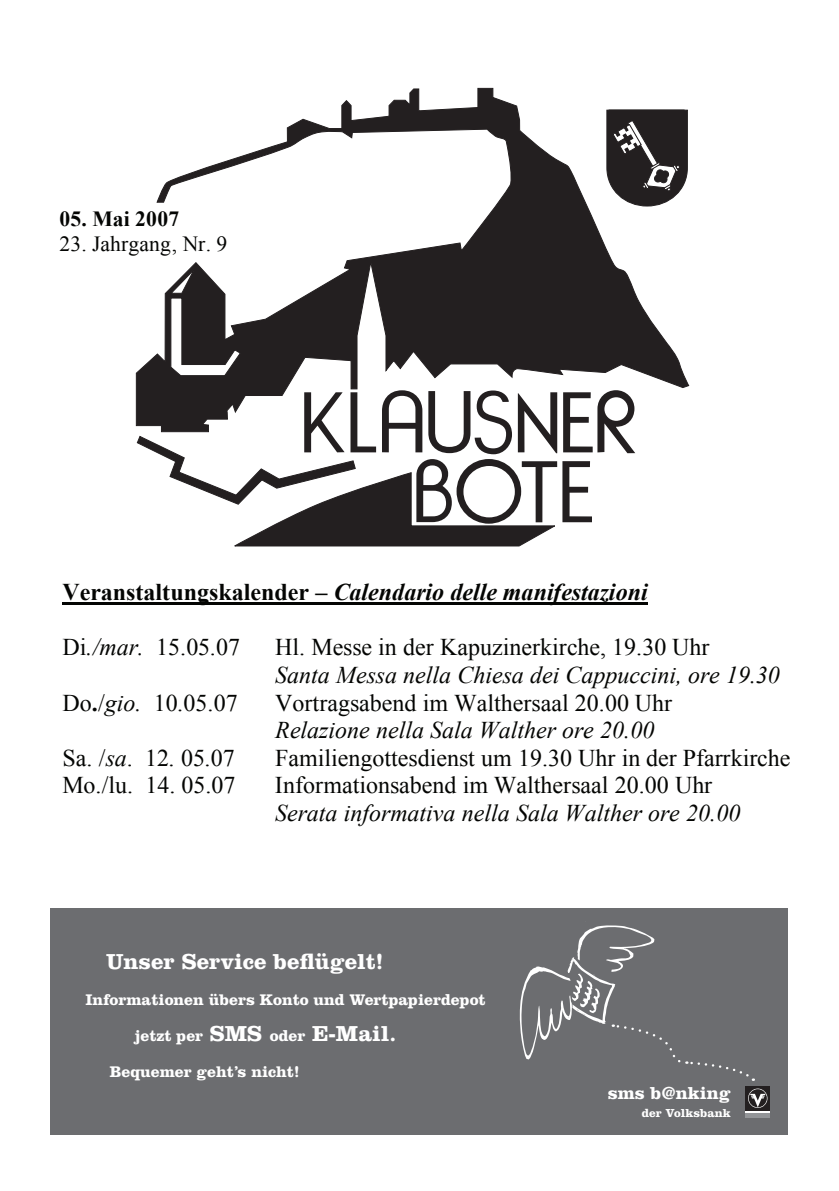
<style>
.page{position:relative;width:839px;height:1191px;background:#fff}
.page>*{position:absolute;margin:0;border:0;box-sizing:border-box;transform-origin:0 0}
.t1{font:24px "Times New Roman";color:#040503}
.t2{font:italic 24px "Times New Roman";color:#040503}
.t3{font:italic 700 24px "Times New Roman";color:#040503}
.t4{font:700 22.4px "Clarendon";color:#fff}
.t5{font:21.6px "Times New Roman";letter-spacing:.01em;color:#040503}
.t6{font:700 21.6px "Times New Roman";letter-spacing:.01em;color:#040503}
.t7{font:700 18px "Clarendon";color:#fff}
.t8{font:700 16px "Clarendon";color:#fff}
.t9{font:700 12px "Clarendon";color:#fff}
.s1{font-style:normal}
.s2{font-style:italic}
.s3{font-weight:700}
.s4{font-size:22.4px}
</style>
<div class="page">
<hr style="left:62px;top:602px;width:586px;height:2px;background:#040503">
<div style="left:50px;top:907px;width:737px;height:227px;background:#6c6d70"></div>
<hr style="left:745px;top:1110px;width:25px;height:2px;background:#fff">
<div style="left:745px;top:1085px;width:25px;height:25px;background:#231f20"></div>
<svg style="left:748px;top:1088px;width:19px;height:19px"></svg>
<div style="left:745px;top:1112px;width:25px;height:5px;background:#939598"></div>
<svg style="left:519px;top:925px;width:235px;height:155px"></svg>
<svg style="left:136px;top:88px;width:553px;height:339px"></svg>
<svg style="left:170px;top:269px;width:71px;height:107px"></svg>
<svg style="left:606px;top:109px;width:82px;height:97px;background:#4b4748"></svg>
<svg style="left:137px;top:390px;width:498px;height:156px"></svg>
<p class="t6" style="left:59px;top:207px;width:121px">05. Mai 2007</p>
<p class="t5" style="left:59px;top:232px;width:169px">23. Jahrgang, Nr. 9</p>
<p class="t3" style="left:62px;top:578px;width:587px"><span class="s1">Veranstaltungskalender –</span> Calendario delle manifestazioni</p>
<p class="t1" style="left:62px;top:633px;width:179px">Di<span class="s2">./mar.</span> 15.05.07</p>
<p class="t1" style="left:275px;top:633px;width:436px">Hl. Messe in der Kapuzinerkirche, 19.30 Uhr</p>
<p class="t2" style="left:275px;top:661px;width:506px">Santa Messa nella Chiesa dei Cappuccini, ore 19.30</p>
<p class="t1" style="left:62px;top:689px;width:177px">Do<span class="s3">.</span>/<span class="s2">gio.</span> 10.05.07</p>
<p class="t1" style="left:275px;top:689px;width:399px">Vortragsabend im Walthersaal 20.00 Uhr</p>
<p class="t2" style="left:275px;top:716px;width:381px">Relazione nella Sala Walther ore 20.00</p>
<p class="t1" style="left:62px;top:744px;width:174px">Sa. /<span class="s2">sa</span>. 12. 05.07</p>
<p class="t1" style="left:275px;top:744px;width:517px">Familiengottesdienst um 19.30 Uhr in der Pfarrkirche</p>
<p class="t1" style="left:62px;top:771px;width:175px">Mo./lu. 14. 05.07</p>
<p class="t1" style="left:275px;top:771px;width:438px">Informationsabend im Walthersaal 20.00 Uhr</p>
<p class="t2" style="left:275px;top:799px;width:467px">Serata informativa nella Sala Walther ore 20.00</p>
<p class="t4" style="left:106px;top:953px;width:279px">Unser Service beflügelt!</p>
<p class="t8" style="left:86px;top:993px;width:402px">Informationen übers Konto und Wertpapierdepot</p>
<p class="t8" style="left:134px;top:1029px;width:263px">jetzt per <span class="s4">SMS</span> oder <span class="s4">E-Mail.</span></p>
<p class="t8" style="left:110px;top:1065px;width:191px">Bequemer geht’s nicht!</p>
<p class="t7" style="left:608px;top:1086px;width:124px">sms b@nking</p>
<p class="t9" style="left:642px;top:1108px;width:90px">der Volksbank</p>
</div>
